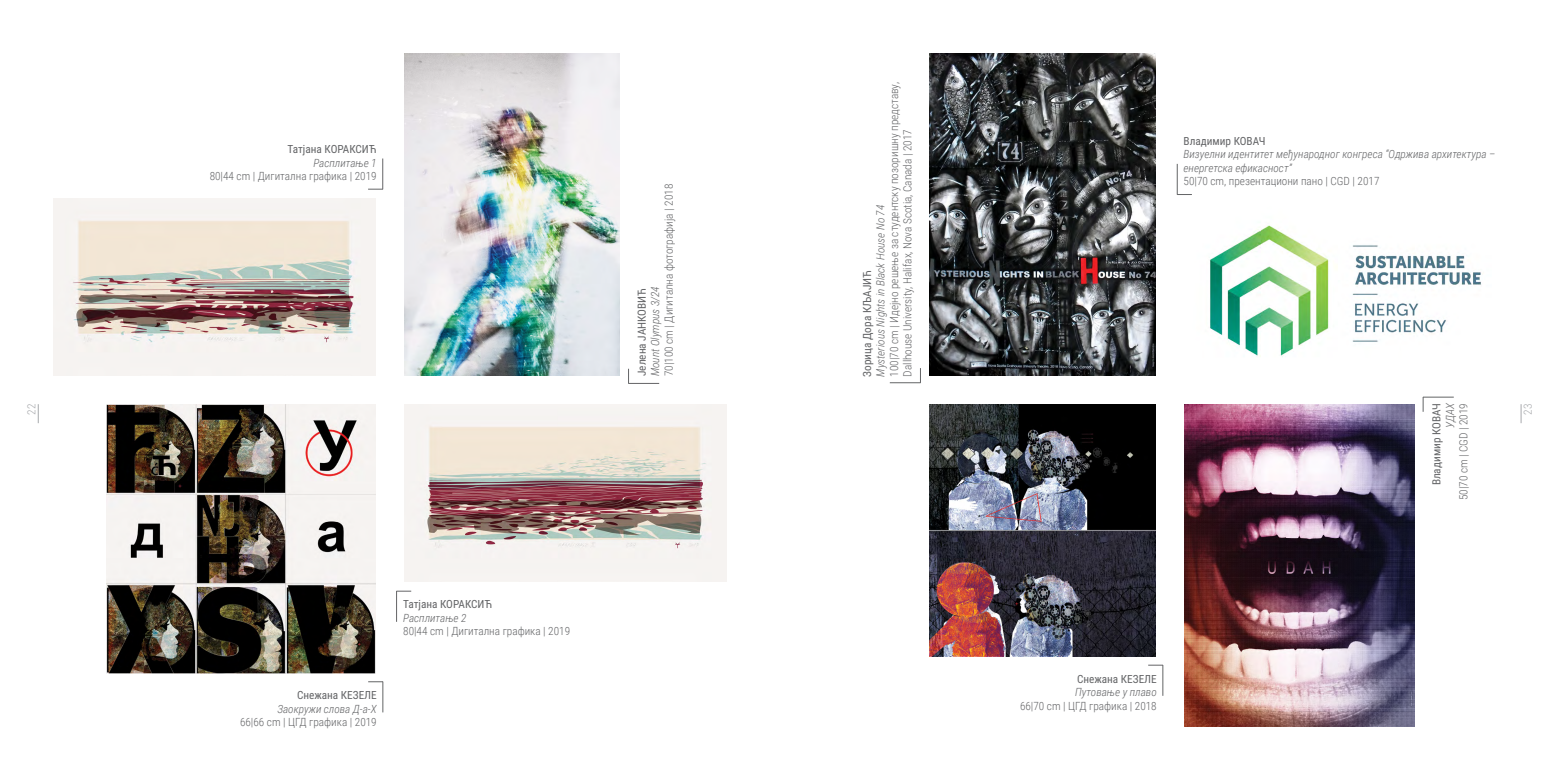
<style>
.page{position:relative;width:1560px;height:780px;background:#fff}
.page>*{position:absolute;margin:0;border:0;box-sizing:border-box;transform-origin:0 0}
.t1{font:300 11.25px/13.5px "Roboto Condensed";color:#636466}
.t2{font:italic 300 11.25px/13.5px "Roboto Condensed";color:#636466}
.t3{font:11.25px "Roboto Condensed";color:#636466}
.t4{font:300 11.25px "Roboto Condensed";color:#a7a9ac}
</style>
<div class="page">
<svg style="left:38px;top:404px;width:1px;height:19px"></svg>
<svg style="left:1520px;top:404px;width:1px;height:19px"></svg>
<img style="left:107px;top:404px;width:269px;height:269px">
<img style="left:929px;top:404px;width:226px;height:252px">
<img style="left:929px;top:53px;width:226px;height:323px">
<img style="left:1184px;top:404px;width:230px;height:322px">
<img style="left:1209px;top:225px;width:272px;height:132px">
<img style="left:53px;top:198px;width:323px;height:178px">
<img style="left:404px;top:404px;width:322px;height:177px">
<hr style="left:1176px;top:164px;width:1px;height:31px;background:#636466">
<svg style="left:1176px;top:194px;width:15px;height:1px"></svg>
<hr style="left:382px;top:158px;width:1px;height:31px;background:#636466">
<svg style="left:368px;top:189px;width:15px;height:1px"></svg>
<hr style="left:382px;top:681px;width:1px;height:31px;background:#636466">
<svg style="left:368px;top:681px;width:15px;height:1px"></svg>
<hr style="left:1162px;top:665px;width:1px;height:30px;background:#636466">
<svg style="left:1148px;top:664px;width:14px;height:1px"></svg>
<hr style="left:396px;top:591px;width:1px;height:30px;background:#636466">
<svg style="left:396px;top:590px;width:15px;height:1px"></svg>
<hr style="left:1422px;top:397px;width:31px;height:1px;background:#636466">
<svg style="left:1422px;top:397px;width:1px;height:15px"></svg>
<hr style="left:889px;top:382px;width:31px;height:1px;background:#636466">
<img style="left:404px;top:53px;width:215px;height:323px">
<hr style="left:628px;top:383px;width:31px;height:1px;background:#636466">
<svg style="left:628px;top:369px;width:1px;height:14px"></svg>
<p class="t3" style="left:287px;top:141px;width:91px">Татјана КОРАКСИЋ</p>
<p class="t2" style="left:313px;top:156px;width:65px">Расплитање 1</p>
<p class="t1" style="left:210px;top:169px;width:168px">80|44 cm | Дигитална графика | 2019</p>
<p class="t1" style="left:661px;top:376px;width:194px;rotate:-90deg">70|100 cm | Дигитална фотографија | 2018</p>
<p class="t2" style="left:648px;top:376px;width:91px;rotate:-90deg">Mount Olympus 3/24</p>
<p class="t3" style="left:633px;top:376px;width:89px;rotate:-90deg">Јелена ЈАНКОВИЋ</p>
<p class="t1" style="left:886px;top:376px;width:296px;rotate:-90deg">100|70 cm | Идејно решење за студентску позоришну представу,<br>Dallhouse University, Halifax, Nova Scotia, Canada | 2017</p>
<p class="t2" style="left:873px;top:376px;width:173px;rotate:-90deg">Mysterious Nights in Black House No 74</p>
<p class="t3" style="left:859px;top:376px;width:108px;rotate:-90deg">Зорица Дора КЉАЈИЋ</p>
<p class="t3" style="left:1183px;top:133px;width:84px">Владимир КОВАЧ</p>
<p class="t2" style="left:1183px;top:147px;width:313px">Визуелни идентитет међународног конгреса “Одржива архитектура – енергетска ефикасност”</p>
<p class="t1" style="left:1183px;top:174px;width:197px">50|70 cm, презентациони пано | CGD | 2017</p>
<p class="t3" style="left:1428px;top:485px;width:84px;rotate:-90deg">Владимир КОВАЧ</p>
<p class="t2" style="left:1442px;top:428px;width:27px;rotate:-90deg">УДАХ</p>
<p class="t1" style="left:1456px;top:500px;width:98px;rotate:-90deg">50|70 cm | CGD | 2019</p>
<p class="t4" style="left:23px;top:415px;width:12px;rotate:-90deg">22</p>
<p class="t4" style="left:1519px;top:415px;width:12px;rotate:-90deg">23</p>
<p class="t3" style="left:297px;top:687px;width:81px">Снежана КЕЗЕЛЕ</p>
<p class="t2" style="left:277px;top:701px;width:101px">Заокружи слова Д-а-Х</p>
<p class="t1" style="left:240px;top:715px;width:138px">66|66 cm | ЦГД графика | 2019</p>
<p class="t3" style="left:403px;top:596px;width:91px">Татјана КОРАКСИЋ</p>
<p class="t2" style="left:403px;top:610px;width:65px">Расплитање 2</p>
<p class="t1" style="left:403px;top:624px;width:168px">80|44 cm | Дигитална графика | 2019</p>
<p class="t3" style="left:1076px;top:670px;width:81px">Снежана КЕЗЕЛЕ</p>
<p class="t2" style="left:1075px;top:685px;width:83px">Путовање у плаво</p>
<p class="t1" style="left:1019px;top:698px;width:138px">66|70 cm | ЦГД графика | 2018</p>
</div>
